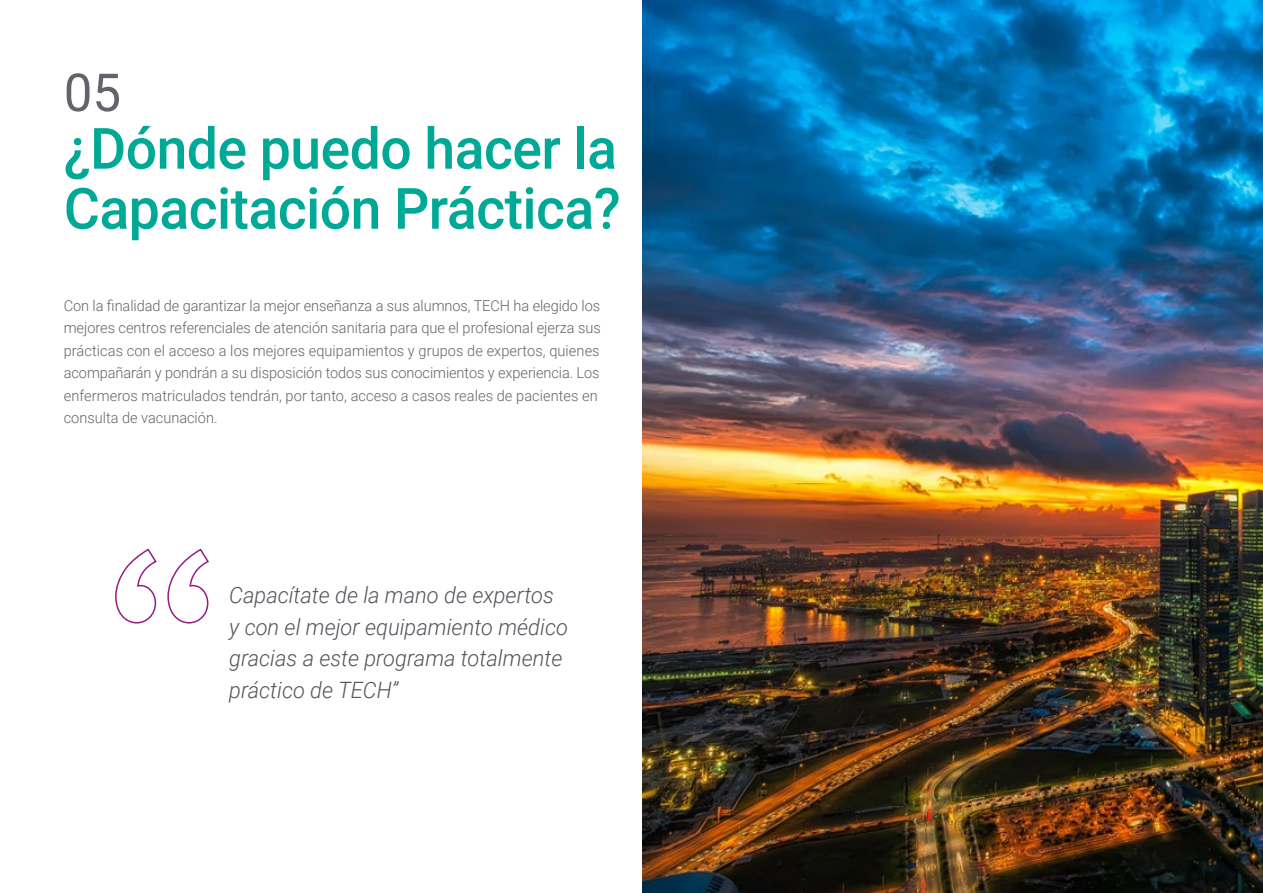
<style>
.page{position:relative;width:1263px;height:893px;background:#fff}
.page>*{position:absolute;margin:0;border:0;box-sizing:border-box;transform-origin:0 0}
.t1{font:500 57px/60px "Roboto";letter-spacing:-.01em;color:#00a996}
.t2{font:52.5px "Roboto";color:#61646a}
.t3{font:italic 300 22.5px/31.5px "Roboto";color:#52555b}
.t4{font:300 15px/22.5px "Roboto";color:#61646a}
</style>
<div class="page">
<svg style="left:115px;top:548px;width:94px;height:76px"></svg>
<img style="left:642px;top:0;width:621px;height:893px">
<h2 class="t2" style="left:64px;top:56px;width:59px">05</h2>
<h1 class="t1" style="left:64px;top:116px;width:558px">¿Dónde puedo hacer la<br>Capacitación Práctica?</h1>
<p class="t4" style="left:64px;top:293px;width:539px">Con la finalidad de garantizar la mejor enseñanza a sus alumnos, TECH ha elegido los mejores centros referenciales de atención sanitaria para que el profesional ejerza sus prácticas con el acceso a los mejores equipamientos y grupos de expertos, quienes acompañarán y pondrán a su disposición todos sus conocimientos y experiencia. Los enfermeros matriculados tendrán, por tanto, acceso a casos reales de pacientes en consulta de vacunación.</p>
<h3 class="t3" style="left:229px;top:578px;width:340px">Capacítate de la mano de expertos y con el mejor equipamiento médico gracias a este programa totalmente práctico de TECH”</h3>
</div>
